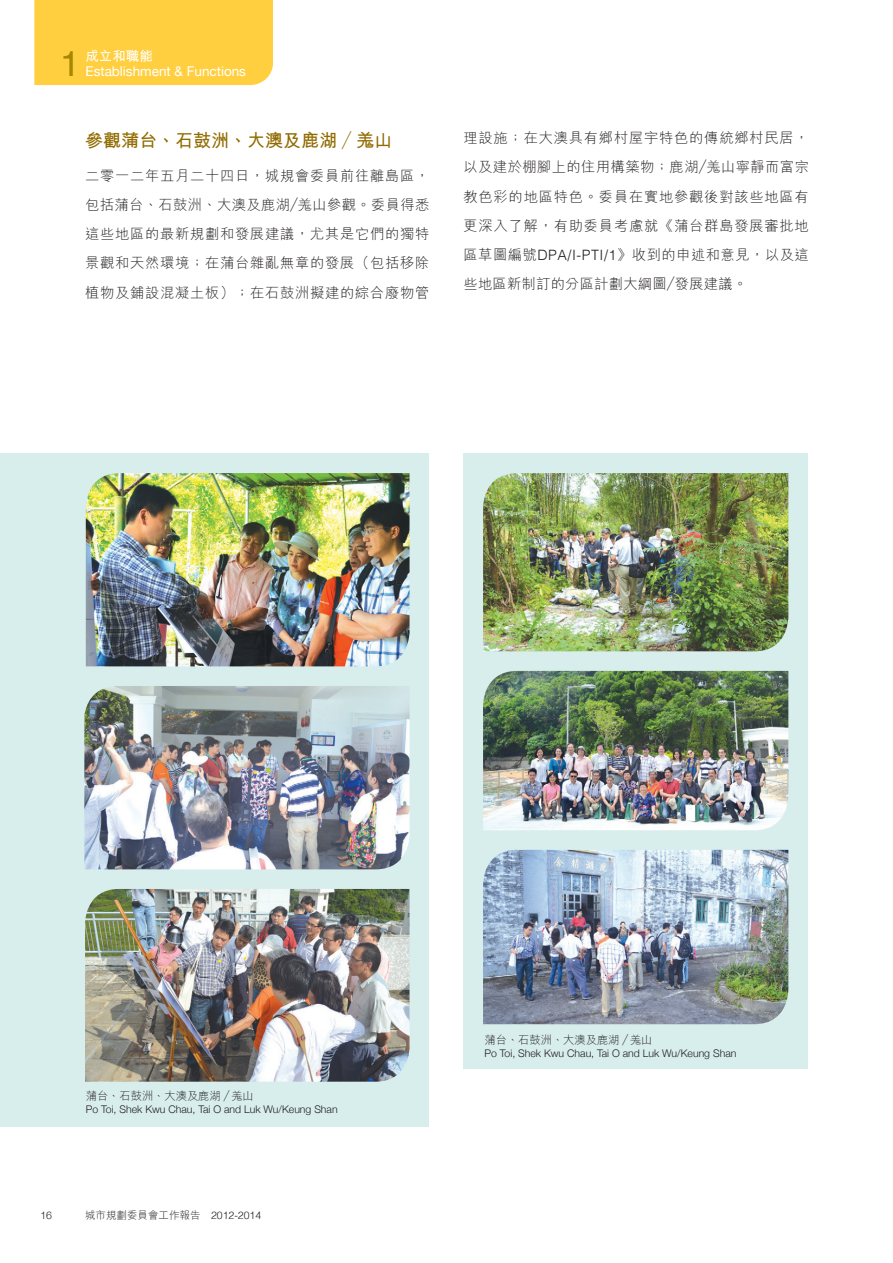
<style>
.page{position:relative;width:893px;height:1263px;background:#fff}
.page>*{position:absolute;margin:0;border:0;box-sizing:border-box;transform-origin:0 0}
.t1{font:36px "Helvetica";color:#a78602}
.Chi_sub2-head{font:700 18px "M Hei HK";color:#916b00}
.chi_body_text{font:300 14.25px/29.2px "M Hei HK";letter-spacing:.055em;color:#231f20;text-align:justify}
.t2{font:13.5px "Helvetica Neue";color:#fff}
.t3{font:700 13.5px "M Hei HK";color:#fff}
.Chi_cap_text{font:300 11.25px "M Hei HK";color:#231f20}
.Chi_cap_text-2{font:300 10.5px "Helvetica Neue";color:#231f20}
.t4{font:300 10.5px "M Hei HK";color:#231f20}
.s1{font-family:"Helvetica"}
</style>
<div class="page">
<div style="left:34px;top:0;width:239px;height:85px;background:#ffcf3f"></div>
<div style="left:0;top:453px;width:429px;height:674px;background:#d8eeed"></div>
<div style="left:463px;top:453px;width:345px;height:616px;background:#d8eeed"></div>
<img style="left:483px;top:473px;width:305px;height:178px">
<img style="left:86px;top:473px;width:324px;height:193px">
<img style="left:84px;top:686px;width:326px;height:183px">
<img style="left:483px;top:850px;width:305px;height:174px">
<img style="left:483px;top:671px;width:305px;height:159px">
<img style="left:85px;top:889px;width:325px;height:193px">
<h1 class="t1" style="left:60px;top:36px;width:22px">1</h1>
<p class="t3" style="left:85px;top:46px;width:69px">成立和職能</p>
<p class="t2" style="left:85px;top:62px;width:162px">Establishment &amp; Functions</p>
<p class="Chi_sub2-head" style="left:85px;top:127px;width:309px">參觀蒲台、石鼓洲、大澳及鹿湖 ／羗山</p>
<p class="chi_body_text" style="left:85px;top:160px;width:346px">二零一二年五月二十四日，城規會委員前往離島區，包括蒲台、石鼓洲、大澳及鹿湖／羗山參觀。委員得悉這些地區的最新規劃和發展建議，尤其是它們的獨特景觀和天然環境；在蒲台雜亂無章的發展（包括移除植物及鋪設混凝土板）；在石鼓洲擬建的綜合廢物管</p>
<p class="chi_body_text" style="left:463px;top:123px;width:347px">理設施；在大澳具有鄉村屋宇特色的傳統鄉村民居，以及建於棚腳上的住用構築物；鹿湖／羗山寧靜而富宗教色彩的地區特色。委員在實地參觀後對該些地區有更深入了解，有助委員考慮就《蒲台群島發展審批地區草圖編號<span class="s1">DPA/I-PTI/1</span>》收到的申述和意見，以及這些地區新制訂的分區計劃大綱圖／發展建議。</p>
<p class="Chi_cap_text" style="left:86px;top:1088px;width:170px">蒲台、石鼓洲、大澳及鹿湖／羗山</p>
<p class="Chi_cap_text-2" style="left:86px;top:1100px;width:253px">Po Toi, Shek Kwu Chau, Tai O and Luk Wu/Keung Shan</p>
<p class="Chi_cap_text-2" style="left:40px;top:1206px;width:13px">16</p>
<p class="t4" style="left:85px;top:1208px;width:178px">城市規劃委員會工作報告　<span class="s1">2012-2014</span></p>
<p class="Chi_cap_text" style="left:484px;top:1032px;width:170px">蒲台、石鼓洲、大澳及鹿湖／羗山</p>
<p class="Chi_cap_text-2" style="left:484px;top:1044px;width:253px">Po Toi, Shek Kwu Chau, Tai O and Luk Wu/Keung Shan</p>
</div>
